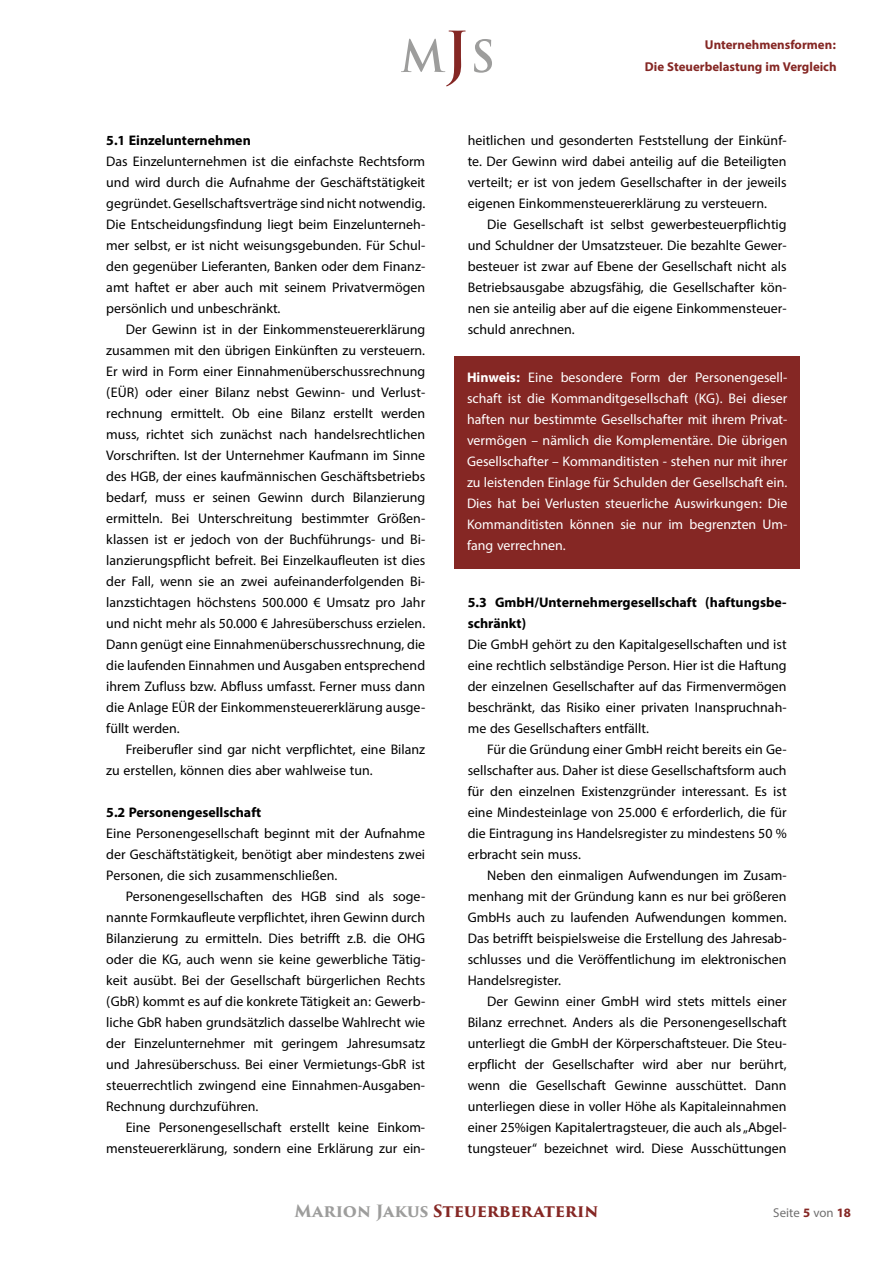
<style>
.page{position:relative;width:893px;height:1263px;background:#fff}
.page>*{position:absolute;margin:0;border:0;box-sizing:border-box;transform-origin:0 0}
.t1{font:19.5px/21px "Myriad Arabic";color:#000;text-align:justify}
.t2{font:19.5px/21px "Myriad Arabic";color:#fff;text-align:justify}
.t3{font:700 19.5px/21px "Myriad Arabic";color:#000}
.t4{font:700 18px/21.6px "Myriad Arabic";color:#852724;text-align:right}
.t5{font:18px "Myriad Arabic";color:#706f6f}
.t6{font:700 16.5px "Trajan Pro 3";letter-spacing:-.01em;color:#852724}
.s1{font-weight:700}
.s2{color:#9d9d9c}
.s3{font-weight:700;color:#852724}
</style>
<div class="page">
<svg style="left:401px;top:31px;width:65px;height:55px"></svg>
<svg style="left:474px;top:39px;width:18px;height:34px"></svg>
<div style="left:454px;top:356px;width:346px;height:212px;background:#852724"></div>
<p class="t3" style="left:106px;top:128px;width:146px">5.1 Einzelunternehmen</p>
<p class="t1" style="left:106px;top:151px;width:320px">Das Einzelunternehmen ist die einfachste Rechtsform und wird durch die Aufnahme der Geschäftstätigkeit gegründet. Gesellschaftsverträge sind nicht notwendig.<br>Die Entscheidungsfindung liegt beim Einzelunterneh&shy;mer selbst, er ist nicht weisungsgebunden. Für Schul&shy;den gegenüber Lieferanten, Banken oder dem Finanz&shy;amt haftet er aber auch mit seinem Privatvermögen persönlich und unbeschränkt.</p>
<p class="t1" style="left:106px;top:319px;width:320px;text-indent:20px">Der Gewinn ist in der Einkommensteuererklärung zusammen mit den übrigen Einkünften zu versteuern.<br>Er wird in Form einer Einnahmenüberschussrechnung (EÜR) oder einer Bilanz nebst Gewinn- und Verlust&shy;rechnung ermittelt. Ob eine Bilanz erstellt werden muss, richtet sich zunächst nach handelsrechtlichen Vorschriften. Ist der Unternehmer Kaufmann im Sinne des HGB, der eines kaufmännischen Geschäftsbetriebs bedarf, muss er seinen Gewinn durch Bilanzierung ermitteln. Bei Unterschreitung bestimmter Größen&shy;klassen ist er jedoch von der Buchführungs- und Bi&shy;lanzierungspflicht befreit. Bei Einzelkaufleuten ist dies der Fall, wenn sie an zwei aufeinanderfolgenden Bi&shy;lanzstichtagen höchstens 500.000 € Umsatz pro Jahr und nicht mehr als 50.000 € Jahresüberschuss erzielen.<br>Dann genügt eine Einnahmenüberschussrechnung, die die laufenden Einnahmen und Ausgaben entsprechend ihrem Zufluss bzw. Abfluss umfasst. Ferner muss dann die Anlage EÜR der Einkommensteuererklärung ausge&shy;füllt werden.</p>
<p class="t1" style="left:106px;top:739px;width:320px;text-indent:20px">Freiberufler sind gar nicht verpflichtet, eine Bilanz zu erstellen, können dies aber wahlweise tun.</p>
<p class="t3" style="left:106px;top:800px;width:157px">5.2 Personengesellschaft</p>
<p class="t1" style="left:106px;top:823px;width:320px">Eine Personengesellschaft beginnt mit der Aufnahme der Geschäftstätigkeit, benötigt aber mindestens zwei Personen, die sich zusammenschließen.</p>
<p class="t1" style="left:106px;top:886px;width:320px;text-indent:19px">Personengesellschaften des HGB sind als soge&shy;nannte Formkaufleute verpflichtet, ihren Gewinn durch Bilanzierung zu ermitteln. Dies betrifft z.B. die OHG oder die KG, auch wenn sie keine gewerbliche Tätig&shy;keit ausübt. Bei der Gesellschaft bürgerlichen Rechts (GbR) kommt es auf die konkrete Tätigkeit an: Gewerb&shy;liche GbR haben grundsätzlich dasselbe Wahlrecht wie der Einzelunternehmer mit geringem Jahresumsatz und Jahresüberschuss. Bei einer Vermietungs-GbR ist steuerrechtlich zwingend eine Einnahmen-Ausgaben-Rechnung durchzuführen.</p>
<p class="t1" style="left:106px;top:1117px;width:320px;text-align:right">Eine Personengesellschaft erstellt keine Einkom&shy;mensteuererklärung, sondern eine Erklärung zur ein-</p>
<p class="t4" style="left:645px;top:32px;width:193px">Unternehmensformen:<br>Die Steuerbelastung im Vergleich</p>
<p class="t1" style="left:468px;top:130px;width:320px">heitlichen und gesonderten Feststellung der Einkünf&shy;te. Der Gewinn wird dabei anteilig auf die Beteiligten verteilt; er ist von jedem Gesellschafter in der jeweils eigenen Einkommensteuererklärung zu versteuern.</p>
<p class="t1" style="left:468px;top:214px;width:320px;text-indent:20px">Die Gesellschaft ist selbst gewerbesteuerpflichtig und Schuldner der Umsatzsteuer. Die bezahlte Gewer&shy;besteuer ist zwar auf Ebene der Gesellschaft nicht als Betriebsausgabe abzugsfähig, die Gesellschafter kön&shy;nen sie anteilig aber auf die eigene Einkommensteuer&shy;schuld anrechnen.</p>
<p class="t2" style="left:467px;top:367px;width:322px"><span class="s1">Hinweis:</span> Eine besondere Form der Personengesell&shy;schaft ist die Kommanditgesellschaft (KG). Bei dieser haften nur bestimmte Gesellschafter mit ihrem Privat&shy;vermögen – nämlich die Komplementäre. Die übrigen Gesellschafter – Kommanditisten - stehen nur mit ihrer zu leistenden Einlage für Schulden der Gesellschaft ein.<br>Dies hat bei Verlusten steuerliche Auswirkungen: Die Kommanditisten können sie nur im begrenzten Um&shy;fang verrechnen.</p>
<p class="t3" style="left:468px;top:590px;width:320px">5.3 GmbH/Unternehmergesellschaft (haftungsbe&shy;schränkt)</p>
<p class="t1" style="left:468px;top:634px;width:320px">Die GmbH gehört zu den Kapitalgesellschaften und ist eine rechtlich selbständige Person. Hier ist die Haftung der einzelnen Gesellschafter auf das Firmenvermögen beschränkt, das Risiko einer privaten Inanspruchnah&shy;me des Gesellschafters entfällt.</p>
<p class="t1" style="left:468px;top:739px;width:320px;text-indent:20px">Für die Gründung einer GmbH reicht bereits ein Ge&shy;sellschafter aus. Daher ist diese Gesellschaftsform auch für den einzelnen Existenzgründer interessant. Es ist eine Mindesteinlage von 25.000 € erforderlich, die für die Eintragung ins Handelsregister zu mindestens 50 % erbracht sein muss.</p>
<p class="t1" style="left:468px;top:865px;width:320px;text-indent:20px">Neben den einmaligen Aufwendungen im Zusam&shy;menhang mit der Gründung kann es nur bei größeren GmbHs auch zu laufenden Aufwendungen kommen.<br>Das betrifft beispielsweise die Erstellung des Jahresab&shy;schlusses und die Veröffentlichung im elektronischen Handelsregister.</p>
<p class="t1" style="left:468px;top:991px;width:320px;text-indent:20px">Der Gewinn einer GmbH wird stets mittels einer Bilanz errechnet. Anders als die Personengesellschaft unterliegt die GmbH der Körperschaftsteuer. Die Steu&shy;erpflicht der Gesellschafter wird aber nur berührt, wenn die Gesellschaft Gewinne ausschüttet. Dann unterliegen diese in voller Höhe als Kapitaleinnahmen einer 25%igen Kapitalertragsteuer, die auch als „Abgel&shy;tungsteuer“ bezeichnet wird. Diese Ausschüttungen</p>
<p class="t6" style="left:295px;top:1199px;width:305px"><span class="s2">Marion Jakus</span> Steuerberaterin</p>
<p class="t5" style="left:773px;top:1201px;width:79px">Seite <span class="s3">5</span> von <span class="s3">18</span></p>
</div>
